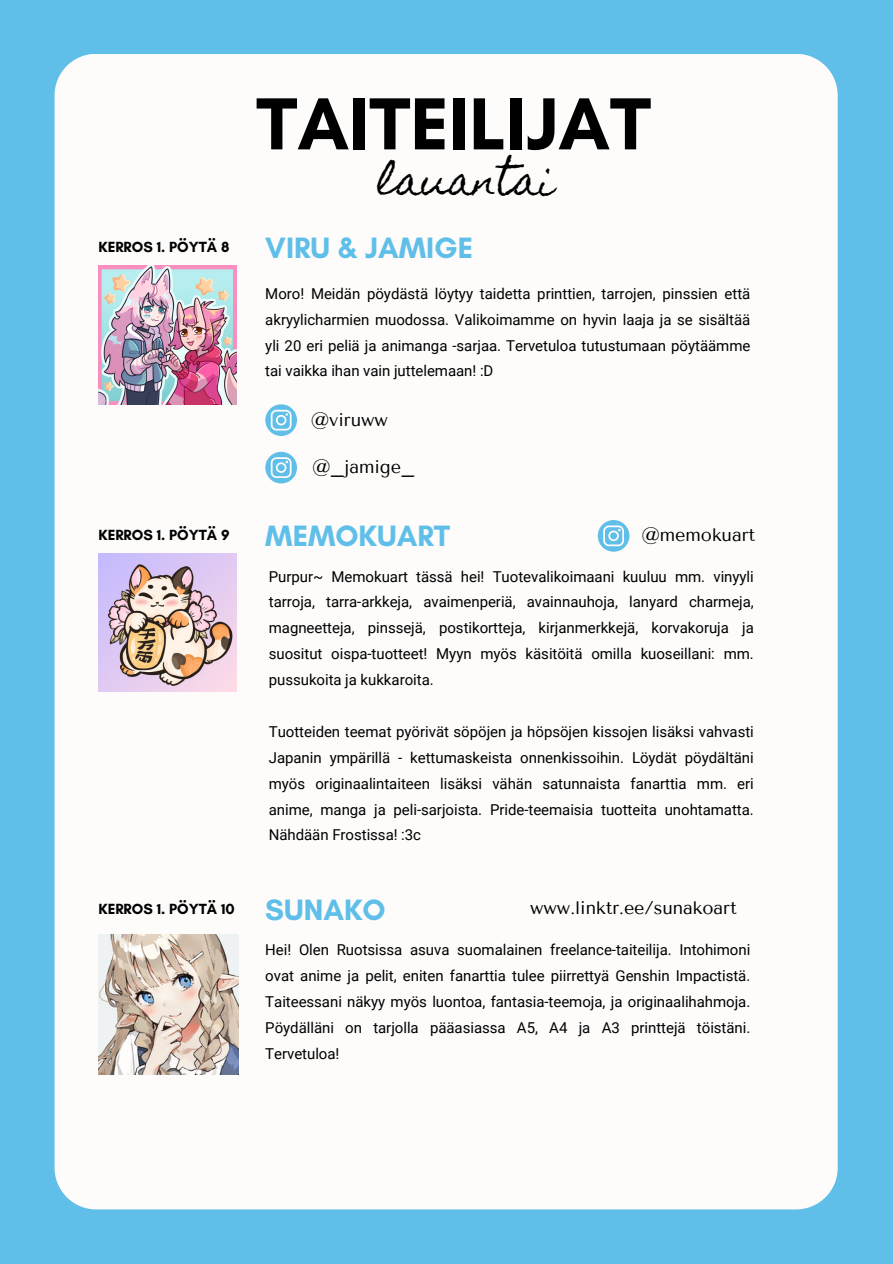
<style>
.page{position:relative;width:893px;height:1264px;background:#fff}
.page>*{position:absolute;margin:0;border:0;box-sizing:border-box;transform-origin:0 0}
.t1{font:700 75px "Glacial Indifference";color:#000}
.t2{font:38.7px "Homemade Apple";letter-spacing:-.005em;color:#000}
.t3{font:700 30px "Glacial Indifference";color:#60bfe8}
.t4{font:18px "Tenor Sans";letter-spacing:-.005em;color:#000}
.t5{font:15px/25.8px "Roboto";color:#000;text-align:justify}
.t6{font:700 15px "Glacial Indifference";color:#000}
</style>
<div class="page">
<div style="left:0;top:0;width:892px;height:1263px;background:#60bfe8"></div>
<svg style="left:120px;top:1209px;width:652px;height:1px"></svg>
<svg style="left:837px;top:120px;width:1px;height:1025px"></svg>
<svg style="left:54px;top:1145px;width:66px;height:65px"></svg>
<svg style="left:772px;top:1145px;width:66px;height:65px"></svg>
<div style="left:55px;top:54px;width:782px;height:1155px;background:#fdfcfb"></div>
<img style="left:98px;top:266px;width:139px;height:138px">
<svg style="left:265px;top:404px;width:32px;height:32px"></svg>
<svg style="left:265px;top:452px;width:32px;height:31px"></svg>
<img style="left:98px;top:553px;width:139px;height:138px">
<svg style="left:597px;top:520px;width:32px;height:31px"></svg>
<img style="left:98px;top:934px;width:140px;height:140px">
<p class="t6" style="left:98px;top:238px;width:132px">KERROS 1. PÖYTÄ 8</p>
<p class="t6" style="left:98px;top:525px;width:133px">KERROS 1. PÖYTÄ 9</p>
<p class="t1" style="left:256px;top:78px;width:396px">TAITEILIJAT</p>
<p class="t2" style="left:377px;top:158px;width:179px">lauantai</p>
<p class="t3" style="left:265px;top:230px;width:209px">VIRU &amp; JAMIGE</p>
<p class="t5" style="left:265px;top:281px;width:486px">Moro! Meidän pöydästä löytyy taidetta printtien, tarrojen, pinssien että akryylicharmien muodossa. Valikoimamme on hyvin laaja ja se sisältää yli 20 eri peliä ja animanga -sarjaa. Tervetuloa tutustumaan pöytäämme tai vaikka ihan vain juttelemaan! :D</p>
<p class="t4" style="left:311px;top:409px;width:79px">@viruww</p>
<p class="t4" style="left:312px;top:456px;width:104px">@_jamige_</p>
<p class="t3" style="left:265px;top:517px;width:186px">MEMOKUART</p>
<p class="t4" style="left:641px;top:525px;width:115px">@memokuart</p>
<p class="t5" style="left:269px;top:563px;width:486px">Purpur~ Memokuart tässä hei! Tuotevalikoimaani kuuluu mm. vinyyli tarroja, tarra-arkkeja, avaimenperiä, avainnauhoja, lanyard charmeja, magneetteja, pinssejä, postikortteja, kirjanmerkkejä, korvakoruja ja suositut oispa-tuotteet! Myyn myös käsitöitä omilla kuoseillani: mm. pussukoita ja kukkaroita.</p>
<p class="t5" style="left:269px;top:719px;width:486px">Tuotteiden teemat pyörivät söpöjen ja höpsöjen kissojen lisäksi vahvasti Japanin ympärillä - kettumaskeista onnenkissoihin. Löydät pöydältäni myös originaalintaiteen lisäksi vähän satunnaista fanarttia mm. eri anime, manga ja peli-sarjoista. Pride-teemaisia tuotteita unohtamatta.<br>Nähdään Frostissa! :3c</p>
<p class="t6" style="left:98px;top:899px;width:138px">KERROS 1. PÖYTÄ 10</p>
<p class="t3" style="left:265px;top:891px;width:122px">SUNAKO</p>
<p class="t4" style="left:530px;top:897px;width:208px">www.linktr.ee/sunakoart</p>
<p class="t5" style="left:265px;top:937px;width:486px">Hei! Olen Ruotsissa asuva suomalainen freelance-taiteilija. Intohimoni ovat anime ja pelit, eniten fanarttia tulee piirrettyä Genshin Impactistä.<br>Taiteessani näkyy myös luontoa, fantasia-teemoja, ja originaalihahmoja.<br>Pöydälläni on tarjolla pääasiassa A5, A4 ja A3 printtejä töistäni.<br>Tervetuloa!</p>
</div>
